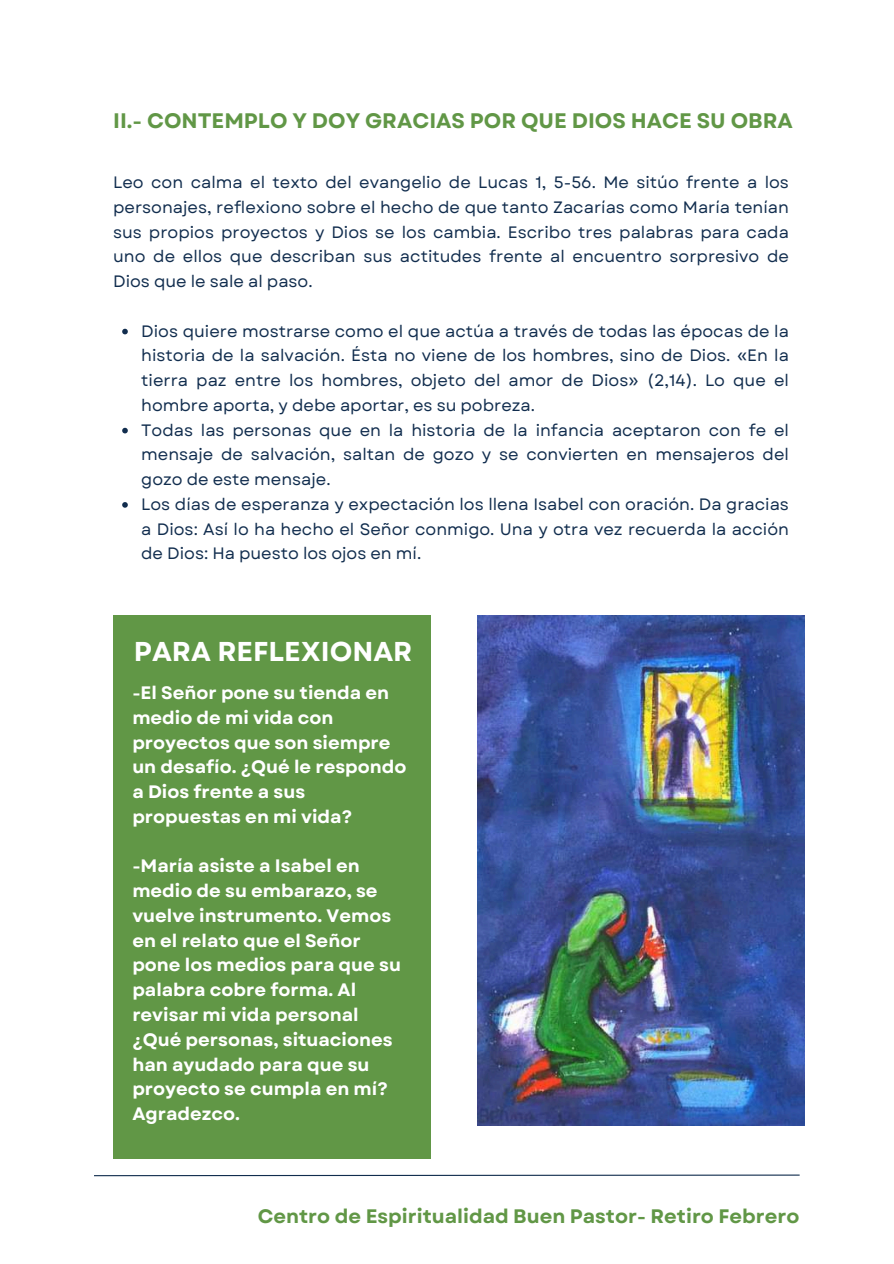
<style>
.page{position:relative;width:894px;height:1264px;background:#fff}
.page>*{position:absolute;margin:0;border:0;box-sizing:border-box;transform-origin:0 0}
.t1{font:700 27.15px "Garet";color:#fff}
.t2{font:700 21px "Garet";color:#619746}
.t3{font:700 19.5px "Garet";color:#619746}
.t4{font:700 18px/24.8px "Garet";color:#fff}
.t5{font:16.5px/24.8px "Garet";color:#112d4e;text-align:justify}
</style>
<div class="page">
<div style="left:113px;top:616px;width:317px;height:542px;background:#619746"></div>
<svg style="left:94px;top:1174px;width:706px;height:2px"></svg>
<img style="left:477px;top:616px;width:326px;height:509px">
<svg style="left:122px;top:329px;width:6px;height:5px"></svg>
<svg style="left:122px;top:428px;width:6px;height:5px"></svg>
<svg style="left:122px;top:502px;width:6px;height:5px"></svg>
<p class="t2" style="left:113px;top:105px;width:681px">II.- CONTEMPLO Y DOY GRACIAS POR QUE DIOS HACE SU OBRA</p>
<p class="t5" style="left:113px;top:170px;width:677px">Leo con calma el texto del evangelio de Lucas 1, 5-56. Me sitúo frente a los personajes, reflexiono sobre el hecho de que tanto Zacarías como María tenían sus propios proyectos y Dios se los cambia. Escribo tres palabras para cada uno de ellos que describan sus actitudes frente al encuentro sorpresivo de Dios que le sale al paso.</p>
<p class="t5" style="left:141px;top:318px;width:649px;text-align:left">Dios quiere mostrarse como el que actúa a través de todas las épocas de la historia de la salvación. Ésta no viene de los hombres, sino de Dios. «En la tierra paz entre los hombres, objeto del amor de Dios» (2,14). Lo que el hombre aporta, y debe aportar, es su pobreza.<br>Todas las personas que en la historia de la infancia aceptaron con fe el mensaje de salvación, saltan de gozo y se convierten en mensajeros del gozo de este mensaje.<br>Los días de esperanza y expectación los llena Isabel con oración. Da gracias a Dios: Así lo ha hecho el Señor conmigo. Una y otra vez recuerda la acción de Dios: Ha puesto los ojos en mí.</p>
<h1 class="t1" style="left:134px;top:631px;width:280px">PARA REFLEXIONAR</h1>
<p class="t4" style="left:132px;top:680px;width:275px">-El Señor pone su tienda en medio de mi vida con proyectos que son siempre un desafío. ¿Qué le respondo a Dios frente a sus propuestas en mi vida?</p>
<p class="t4" style="left:132px;top:853px;width:270px">-María asiste a Isabel en medio de su embarazo, se vuelve instrumento. Vemos en el relato que el Señor pone los medios para que su palabra cobre forma. Al revisar mi vida personal ¿Qué personas, situaciones han ayudado para que su proyecto se cumpla en mí?<br>Agradezco.</p>
<p class="t3" style="left:257px;top:1202px;width:543px">Centro de Espiritualidad Buen Pastor- Retiro Febrero</p>
</div>
